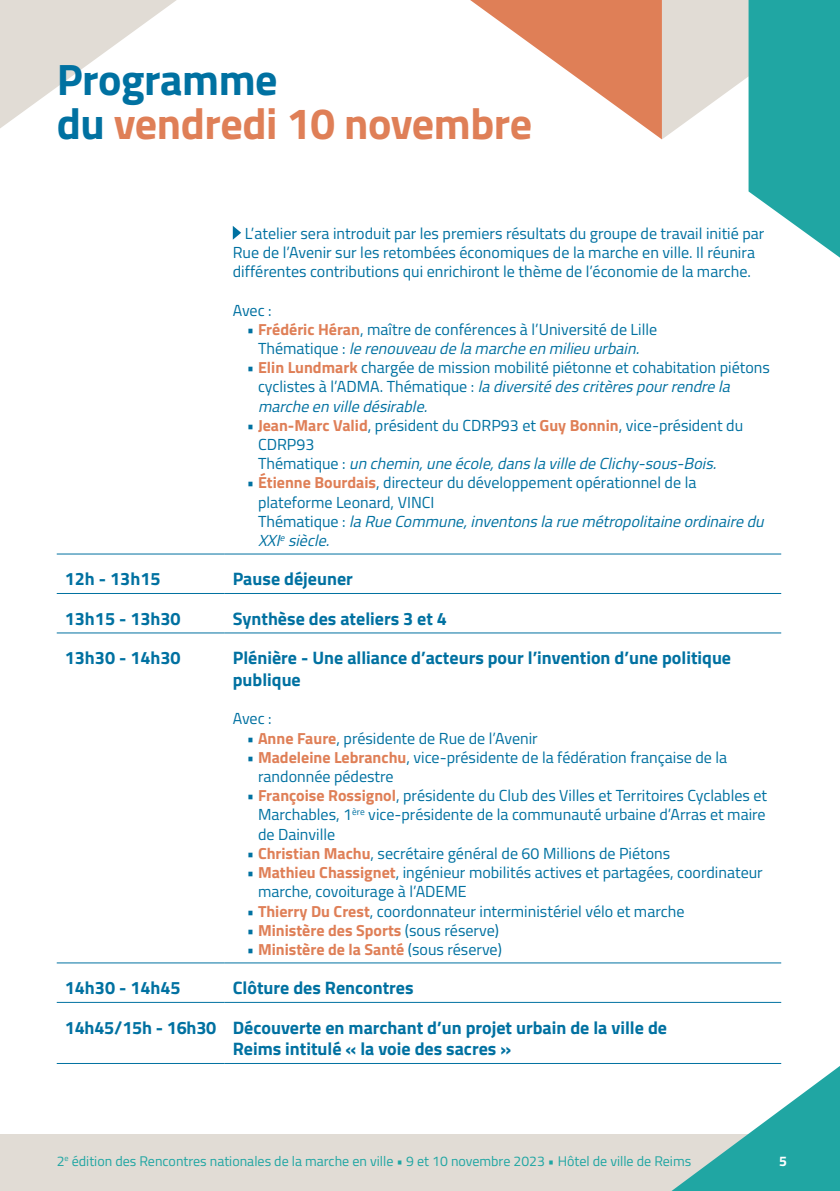
<style>
.page{position:relative;width:840px;height:1191px;background:#fff}
.page>*{position:absolute;margin:0;border:0;box-sizing:border-box;transform-origin:0 0}
.t1{font:700 44px/44px "Cairo";letter-spacing:-.01em;color:#df7f57}
.t2{font:700 18px/21.6px "Cairo";color:#0071a1}
.t3{font:16px/19.2px "Cairo";color:#0071a1}
.t4{font:700 16px "Cairo";color:#df7f57}
.t5{font:14px "Cairo";color:#20a6a3}
.t6{font:700 14px "Cairo";color:#fff}
.s1{color:#0071a1}
.s2{font-weight:700;color:#df7f57}
.s3{font-style:italic}
.s4{font-weight:400;color:#0071a1}
</style>
<div class="page">
<svg style="left:0;top:0;width:176px;height:128px"></svg>
<svg style="left:470px;top:0;width:369px;height:257px"></svg>
<div style="left:0;top:1134px;width:839px;height:57px;background:#e1dcd5"></div>
<hr style="left:57px;top:553px;width:168px;height:1px;background:#0071a1">
<hr style="left:225px;top:553px;width:555px;height:1px;background:#0071a1">
<hr style="left:57px;top:593px;width:168px;height:1px;background:#0071a1">
<hr style="left:225px;top:593px;width:555px;height:1px;background:#0071a1">
<hr style="left:57px;top:632px;width:168px;height:1px;background:#0071a1">
<hr style="left:225px;top:632px;width:555px;height:1px;background:#0071a1">
<hr style="left:57px;top:962px;width:168px;height:1px;background:#0071a1">
<hr style="left:225px;top:962px;width:555px;height:1px;background:#0071a1">
<hr style="left:57px;top:1002px;width:168px;height:1px;background:#0071a1">
<hr style="left:225px;top:1002px;width:555px;height:1px;background:#0071a1">
<hr style="left:57px;top:1063px;width:168px;height:1px;background:#0071a1">
<hr style="left:225px;top:1063px;width:555px;height:1px;background:#0071a1">
<svg style="left:233px;top:226px;width:8px;height:14px"></svg>
<svg style="left:671px;top:1066px;width:168px;height:125px"></svg>
<h1 class="t1" style="left:57px;top:58px;width:477px"><span class="s1">Programme<br>du</span> vendredi 10 novembre</h1>
<p class="t3" style="left:233px;top:223px;width:533px;text-indent:12px">L’atelier sera introduit par les premiers résultats du groupe de travail initié par<br>Rue de l’Avenir sur les retombées économiques de la marche en ville. Il réunira différentes contributions qui enrichiront le thème de l’économie de la marche.</p>
<p class="t3" style="left:233px;top:300px;width:40px">Avec :</p>
<p class="t3" style="left:247px;top:319px;width:411px;text-align:center">• <span class="s2">Frédéric Héran</span>, maître de conférences à l’Université de Lille<br>T h é m a t i q u e : <span class="s3">lerenouveaudelamarcheenmilieuurbain.</span></p>
<p class="t3" style="left:258px;top:358px;width:513px;text-indent:-11px">• <span class="s2">Elin Lundmark</span> chargée de mission mobilité piétonne et cohabitation piétons c y c l i s t e s à l ’A D M A . T h é m a t i q u e : <span class="s3">ladiversitédescritèrespourrendrela marcheenvilledésirable.</span></p>
<p class="t3" style="left:258px;top:415px;width:486px;text-indent:-11px">• <span class="s2">Jean-Marc Valid</span>, président du CDRP93 et <span class="s2">Guy Bonnin</span>, vice-président du<br>CDRP93<br>T h é m a t i q u e : <span class="s3">unchemin,uneécole,danslavilledeClichy-sous-Bois.</span></p>
<p class="t3" style="left:258px;top:473px;width:512px;text-indent:-11px">• <span class="s2">Étienne Bourdais</span>, directeur du développement opérationnel de la plateforme Leonard, VINCI<br>T h é m a t i q u e : <span class="s3">laRueCommune,inventonslaruemétropolitaineordinairedu XXI</span><sup>e</sup> <span class="s3">siècle.</span></p>
<p class="t2" style="left:65px;top:568px;width:97px">12h - 13h15</p>
<p class="t2" style="left:233px;top:568px;width:121px">Pause déjeuner</p>
<p class="t2" style="left:65px;top:608px;width:117px">13h15 - 13h30</p>
<p class="t2" style="left:233px;top:608px;width:216px">Synthèse des ateliers 3 et 4</p>
<p class="t2" style="left:65px;top:647px;width:117px">13h30 - 14h30</p>
<p class="t2" style="left:233px;top:647px;width:499px">Plénière - Une alliance d’acteurs pour l’invention d’une politique publique</p>
<p class="t3" style="left:233px;top:709px;width:40px">Avec :</p>
<p class="t3" style="left:247px;top:728px;width:292px">• <span class="s2">Anne Faure</span>, présidente de Rue de l’Avenir</p>
<p class="t3" style="left:258px;top:747px;width:470px;text-indent:-11px">• <span class="s2">Madeleine Lebranchu</span>, vice-présidente de la fédération française de la randonnée pédestre</p>
<p class="t3" style="left:258px;top:786px;width:510px;text-align:justify;text-indent:-11px">• <span class="s2">Françoise Rossignol</span>, présidente du Club des Villes et Territoires Cyclables et Marchables, 1<sup>ère</sup> vice-présidente de la communauté urbaine d’Arras et maire de Dainville</p>
<p class="t3" style="left:247px;top:843px;width:424px">• <span class="s2">Christian Machu</span>, secrétaire général de 60 Millions de Piétons</p>
<p class="t3" style="left:258px;top:863px;width:506px;text-indent:-11px">• <span class="s2">Mathieu Chassignet</span>, ingénieur mobilités actives et partagées, coordinateur marche, covoiturage à l’ADEME</p>
<p class="t3" style="left:247px;top:901px;width:439px">• <span class="s2">Thierry Du Crest</span>, coordonnateur interministériel vélo et marche</p>
<p class="t4" style="left:247px;top:917px;width:253px"><span class="s4">•</span> Ministère des Sports <span class="s4">(sous réserve)</span></p>
<p class="t4" style="left:247px;top:936px;width:256px"><span class="s4">•</span> Ministère de la Santé <span class="s4">(sous réserve)</span></p>
<p class="t2" style="left:65px;top:977px;width:117px">14h30 - 14h45</p>
<p class="t2" style="left:65px;top:968px;width:603px;line-height:39.4px;text-indent:168px">Clôture des Rencontres<br>14h45/15h - 16h30 Découverte en marchant d’un projet urbain de la ville de</p>
<p class="t2" style="left:233px;top:1038px;width:280px">Reims intitulé « la voie des sacres »</p>
<p class="t5" style="left:57px;top:1150px;width:635px">2<sup>e</sup> édition des Rencontres nationales de la marche en ville • 9 et 10 novembre 2023 • Hôtel de ville de Reims</p>
<p class="t6" style="left:778px;top:1149px;width:9px">5</p>
</div>
